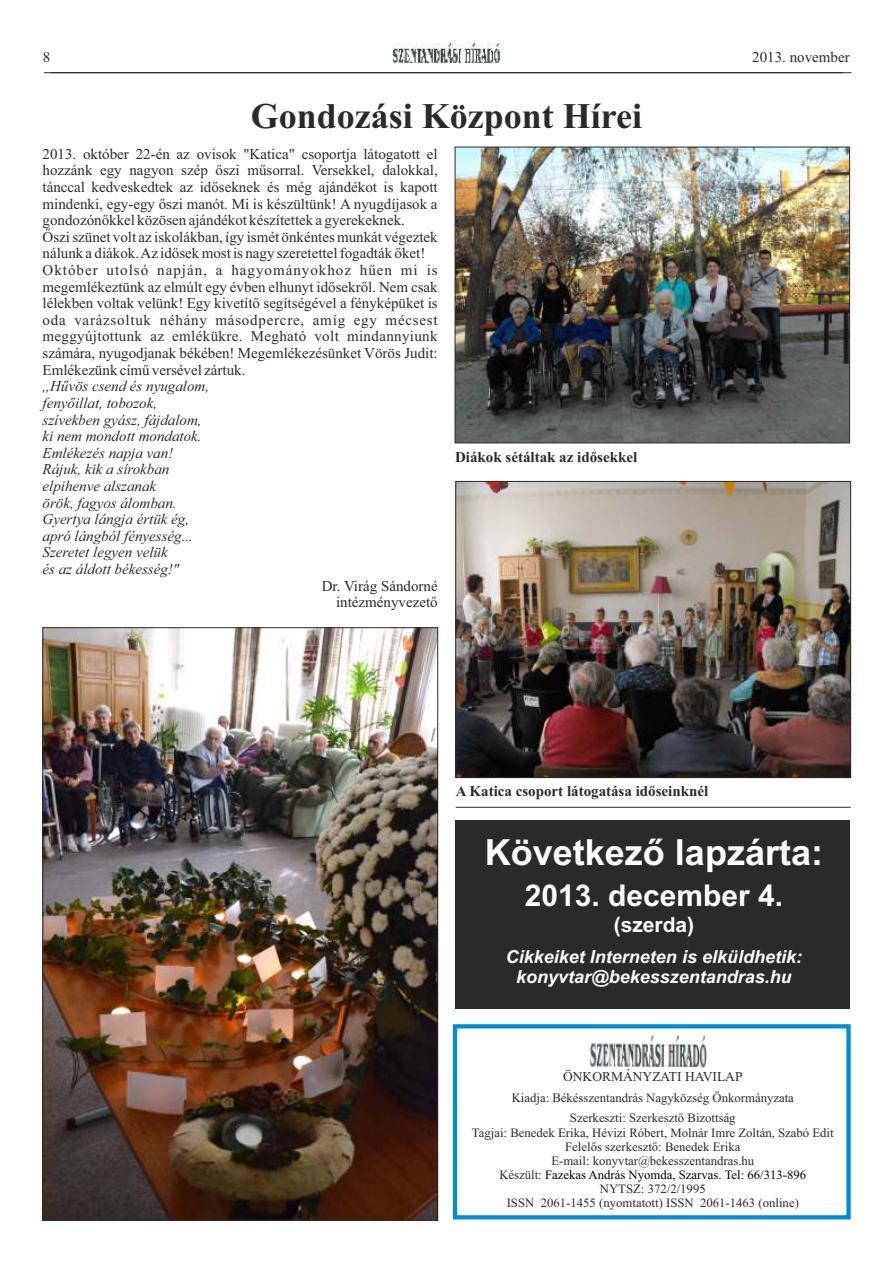
<style>
.page{position:relative;width:893px;height:1263px;background:#fff}
.page>*{position:absolute;margin:0;border:0;box-sizing:border-box;transform-origin:0 0}
.t1{font:700 36px "Times New Roman";color:#2b2a29}
.t2{font:700 36px "Arial";color:#fefefe}
.t3{font:700 30px "Arial";color:#fefefe}
.t4{font:700 21px "Arial";color:#fefefe}
.t5{font:italic 700 18px/20.1px "Arial";color:#fefefe;text-align:center}
.t6{font:15px/16.6px "Times New Roman";color:#2b2a29}
.t7{font:italic 15px/16.6px "Times New Roman";color:#2b2a29}
.t8{font:700 15px "Times New Roman";color:#2b2a29}
.t9{font:13.5px "Times New Roman";color:#2b2a29}
.t10{font:12.75px/14.1px "Times New Roman";color:#2b2a29;text-align:center}
.s1{color:#000}
</style>
<div class="page">
<img style="left:394px;top:43px;width:107px;height:21px">
<hr style="left:44px;top:72px;width:807px;height:1px;background:#2b2a29">
<div style="left:455px;top:820px;width:395px;height:188px;background:#2b2a29"></div>
<hr style="left:456px;top:807px;width:395px;height:1px;background:#2b2a29">
<div style="left:453px;top:1024px;width:398px;height:195px;border:4px solid #008dd2"></div>
<img style="left:591px;top:1035px;width:116px;height:32px">
<img style="left:45px;top:629px;width:391px;height:589px">
<img style="left:458px;top:483px;width:391px;height:293px">
<div style="left:456px;top:481px;width:395px;height:297px;border:1px solid #2b2a29"></div>
<img style="left:457px;top:149px;width:391px;height:292px">
<div style="left:455px;top:147px;width:395px;height:296px;border:1px solid #2b2a29"></div>
<p class="t6" style="left:43px;top:50px;width:9px">8</p>
<p class="t6" style="left:752px;top:50px;width:99px">2013. november</p>
<h1 class="t1" style="left:251px;top:103px;width:393px">Gondozási Központ Hírei</h1>
<p class="t6" style="left:43px;top:147px;width:397px">2013. október 22-én az ovisok "Katica" csoportja látogatott el hozzánk egy nagyon szép őszi műsorral. Versekkel, dalokkal, tánccal kedveskedtek az időseknek és még ajándékot is kapott mindenki, egy-egy őszi manót. Mi is készültünk! A nyugdíjasok a gondozónőkkel közösen ajándékot készítettek a gyerekeknek.<br>Őszi szünet volt az iskolákban, így ismét önkéntes munkát végeztek nálunk a diákok. Az idősek most is nagy szeretettel fogadták őket!<br>Október utolsó napján, a hagyományokhoz hűen mi is megemlékeztünk az elmúlt egy évben elhunyt idősekről. Nem csak lélekben voltak velünk! Egy kivetítő segítségével a fényképüket is oda varázsoltuk néhány másodpercre, amíg egy mécsest meggyújtottunk az emlékükre. Megható volt mindannyiunk számára, nyugodjanak békében! Megemlékezésünket Vörös Judit:<br>Emlékezünk című versével zártuk.</p>
<p class="t7" style="left:43px;top:379px;width:168px">,,Hűvös csend és nyugalom, fenyőillat, tobozok, szívekben gyász, fájdalom, ki nem mondott mondatok.<br>Emlékezés napja van!<br>Rájuk, kik a sírokban elpihenve alszanak<br>örök, fagyos álomban.<br>Gyertya lángja értük ég, apró lángból fényesség...<br>Szeretet legyen velük<br>és az áldott békesség!"</p>
<p class="t6" style="left:322px;top:579px;width:117px;text-align:right">Dr. Virág Sándorné intézményvezető</p>
<p class="t8" style="left:455px;top:452px;width:184px">Diákok sétáltak az idősekkel</p>
<p class="t8" style="left:456px;top:786px;width:254px">A Katica csoport látogatása időseinknél</p>
<h1 class="t2" style="left:485px;top:839px;width:340px">Következő lapzárta:</h1>
<h2 class="t3" style="left:525px;top:884px;width:260px">2013. december 4.</h2>
<h3 class="t4" style="left:614px;top:916px;width:82px">(szerda)</h3>
<p class="t5" style="left:506px;top:948px;width:298px">Cikkeiket Interneten is elküldhetik: konyvtar@bekesszentandras.hu</p>
<p class="t9" style="left:563px;top:1071px;width:181px">ÖNKORMÁNYZATI HAVILAP</p>
<p class="t10" style="left:512px;top:1088px;width:284px;line-height:20.7px">Kiadja: Békésszentandrás Nagyközség Önkormányzata<br>Szerkeszti: Szerkesztő Bizottság</p>
<p class="t10" style="left:472px;top:1126px;width:363px">Tagjai: Benedek Erika, Hévizi Róbert, Molnár Imre Zoltán, Szabó Edit Felelős szerkesztő: Benedek Erika<br>E-mail: konyvtar@bekesszentandras.hu<br>Készült: <span class="s1">Fazekas András Nyomda, Szarvas. Tel: 66/313-896<br></span>NYTSZ: 372/2/1995<br>ISSN 2061-1455 (nyomtatott) ISSN 2061-1463 (online)</p>
</div>
